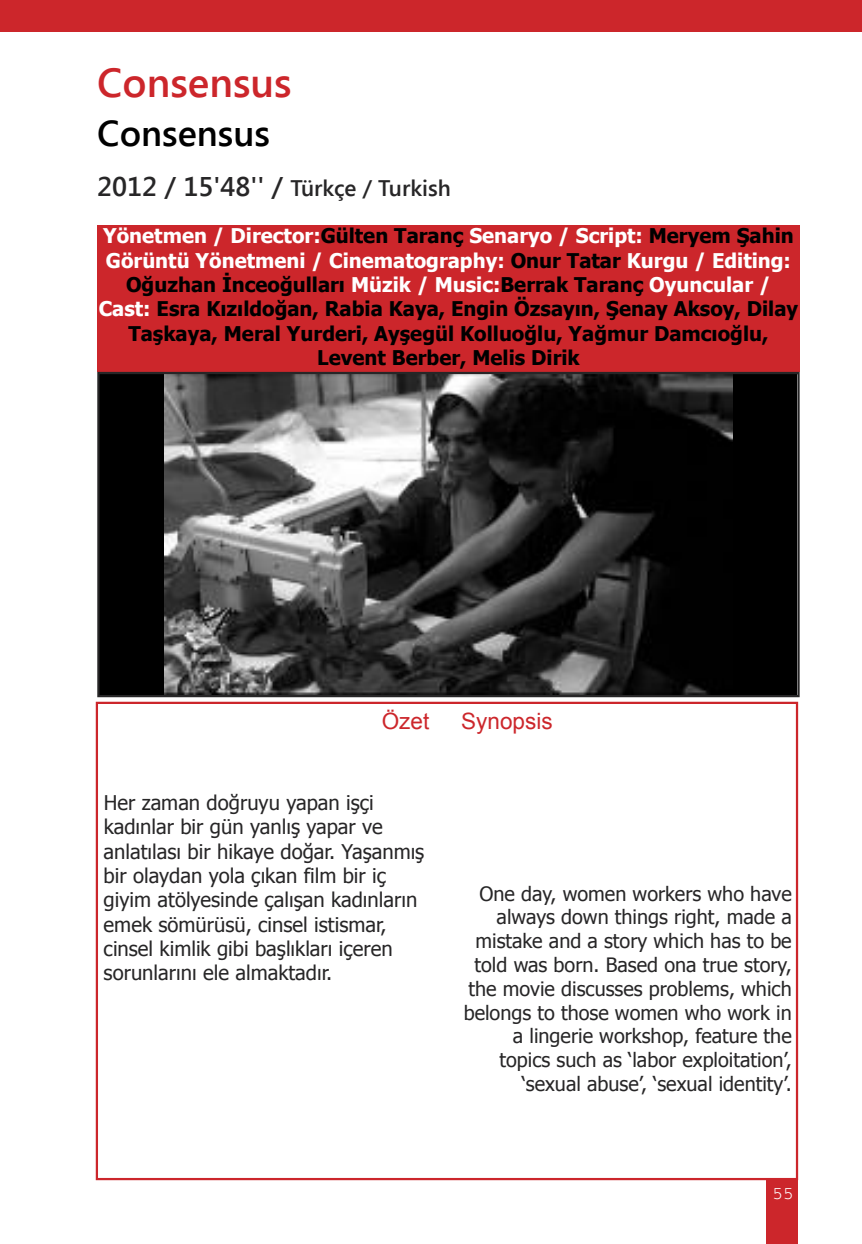
<style>
.page{position:relative;width:862px;height:1244px;background:#fff}
.page>*{position:absolute;margin:0;border:0;box-sizing:border-box;transform-origin:0 0}
.t1{font:600 40.5px "Segoe UI";color:#cc262b}
.t2{font:600 36px "Segoe UI";color:#000}
.t3{font:600 22.5px "Segoe UI";color:#272627}
.t4{font:22.5px "Arial";color:#cc262b}
.t5{font:700 20.25px/24.3px "Tahoma";color:#000;text-align:center}
.t6{font:20.25px/24.3px "Tahoma";color:#272627}
.t7{font:19.8px/23.8px "Tahoma";color:#272627;text-align:right}
.t8{font:18px "Courier";color:#fff}
.s1{font-size:27px}
.s2{color:#fff}
</style>
<div class="page">
<div style="left:765px;top:1180px;width:32px;height:64px;background:#cc262b"></div>
<div style="left:0;top:0;width:861px;height:32px;background:#cc262b"></div>
<div style="left:96px;top:702px;width:701px;height:478px;border:2px solid #cc262b"></div>
<div style="left:97px;top:225px;width:702px;height:147px;background:#cc262b"></div>
<div style="left:99px;top:374px;width:697px;height:321px;background:#000"></div>
<img style="left:164px;top:375px;width:568px;height:319px">
<div style="left:97px;top:372px;width:702px;height:325px;border:2px solid #272627"></div>
<h1 class="t1" style="left:97px;top:53px;width:196px">Consensus</h1>
<h2 class="t2" style="left:97px;top:107px;width:174px">Consensus</h2>
<p class="t3" style="left:97px;top:171px;width:355px"><span class="s1">2012 / 15'48'' /</span> Türkçe / Turkish</p>
<p class="t5" style="left:99px;top:223px;width:700px"><span class="s2">Yönetmen / Director:</span>Gülten Taranç <span class="s2">Senaryo / Script:</span> Meryem Şahin <span class="s2">Görüntü Yönetmeni / Cinematography:</span> Onur Tatar <span class="s2">Kurgu / Editing:<br></span>Oğuzhan İnceoğulları <span class="s2">Müzik / Music:</span>Berrak Taranç <span class="s2">Oyuncular / Cast:</span> Esra Kızıldoğan, Rabia Kaya, Engin Özsayın, Şenay Aksoy, Dilay Taşkaya, Meral Yurderi, Ayşegül Kolluoğlu, Yağmur Damcıoğlu, Levent Berber, Melis Dirik</p>
<p class="t4" style="left:381px;top:708px;width:49px">Özet</p>
<p class="t4" style="left:461px;top:708px;width:93px">Synopsis</p>
<p class="t6" style="left:104px;top:790px;width:322px">Her zaman doğruyu yapan işçi kadınlar bir gün yanlış yapar ve anlatılası bir hikaye doğar. Yaşanmış bir olaydan yola çıkan film bir iç giyim atölyesinde çalışan kadınların emek sömürüsü, cinsel istismar, cinsel kimlik gibi başlıkları içeren sorunlarını ele almaktadır.</p>
<p class="t7" style="left:463px;top:881px;width:329px">One day, women workers who have always down things right, made a mistake and a story which has to be told was born. Based ona true story, the movie discusses problems, which belongs to those women who work in a lingerie workshop, feature the topics such as ‘labor exploitation’, ‘sexual abuse’, ‘sexual identity’.</p>
<p class="t8" style="left:772px;top:1187px;width:23px">55</p>
</div>
